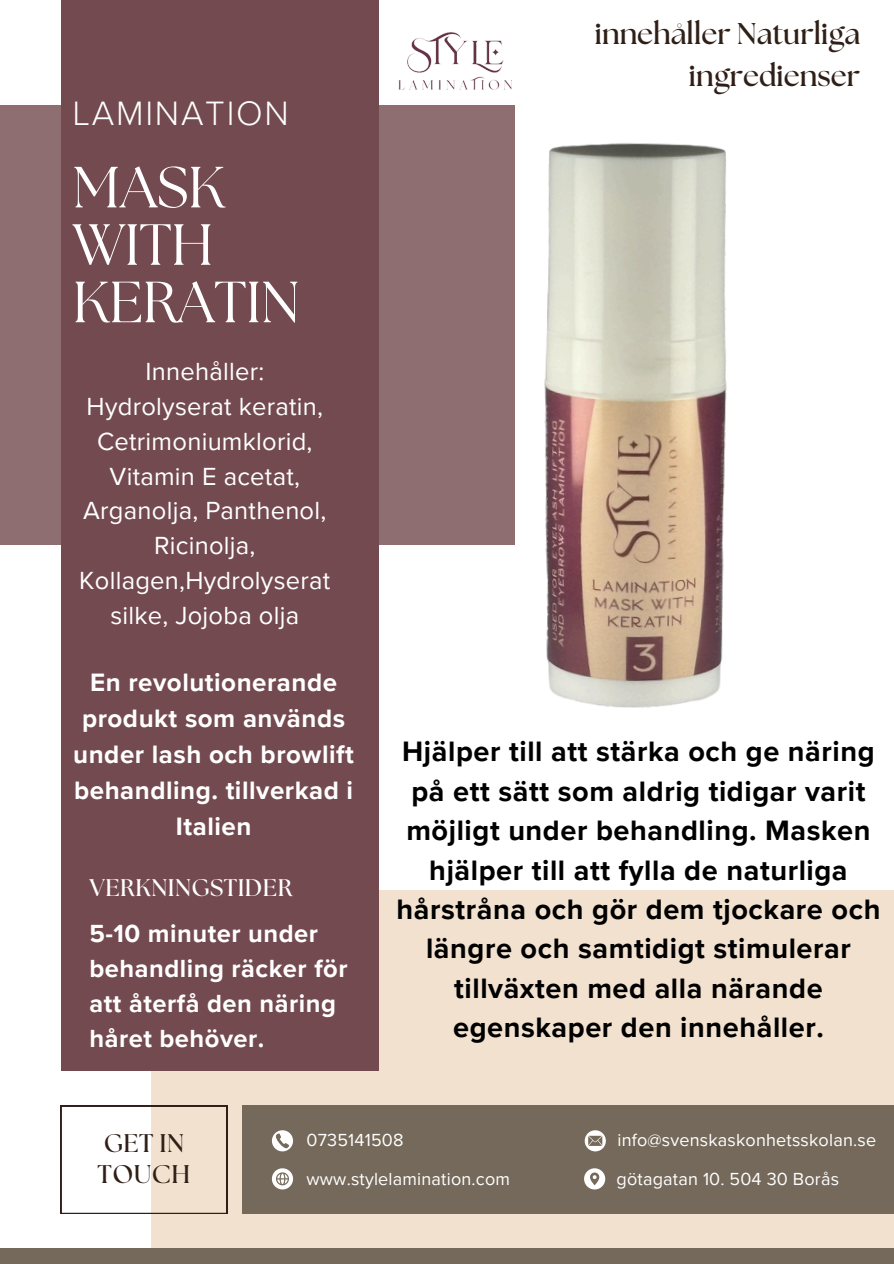
<style>
.page{position:relative;width:894px;height:1264px;background:#fff}
.page>*{position:absolute;margin:0;border:0;box-sizing:border-box;transform-origin:0 0}
.t1{font:57.9px/57.4px "The Seasons";letter-spacing:-.01em;color:#fff}
.t2{font:300 34.8px "Proxima Nova";letter-spacing:.05em;color:#fff}
.t3{font:700 30px/42.2px "The Seasons";color:#2f1f17;text-align:right}
.t4{font:700 28.95px/39.3px "Proxima Nova";letter-spacing:.02em;color:#000;text-align:center}
.t5{font:700 25.95px/36px "Proxima Nova";letter-spacing:.02em;color:#fff;text-align:center}
.t6{font:25.5px/34.8px "Proxima Nova";letter-spacing:.01em;color:#fff;text-align:center}
.t7{font:700 25.5px/34.8px "Proxima Nova";letter-spacing:.02em;color:#fff}
.t8{font:700 25.5px "The Seasons";letter-spacing:.02em;color:#2f1f17}
.t9{font:700 24px "The Seasons";letter-spacing:.02em;color:#fff}
.t10{font:18px "Proxima Nova";letter-spacing:.01em;color:#fff}
</style>
<div class="page">
<div style="left:151px;top:890px;width:742px;height:373px;background:#f1e1ce"></div>
<div style="left:61px;top:0;width:317px;height:1071px;background:#734a4f"></div>
<svg style="left:61px;top:1105px;width:166px;height:108px"></svg>
<div style="left:0;top:1247px;width:893px;height:16px;background:#74695a"></div>
<div style="left:242px;top:1105px;width:651px;height:108px;background:#74695a"></div>
<svg style="left:584px;top:1168px;width:21px;height:21px"></svg>
<svg style="left:272px;top:1130px;width:21px;height:21px"></svg>
<svg style="left:272px;top:1168px;width:21px;height:21px"></svg>
<div style="left:0;top:105px;width:61px;height:440px;background:#8f6e72"></div>
<svg style="left:584px;top:1130px;width:21px;height:21px"></svg>
<img style="left:378px;top:125px;width:349px;height:639px">
<img style="left:378px;top:4px;width:137px;height:121px">
<p class="t2" style="left:73px;top:93px;width:218px">LAMINATION</p>
<h3 class="t1" style="left:73px;top:162px;width:228px">MASK<br>WITH<br>KERATIN</h3>
<p class="t6" style="left:79px;top:354px;width:252px">Innehåller:<br>Hydrolyserat keratin,<br>Cetrimoniumklorid,<br>Vitamin E acetat,<br>Arganolja, Panthenol,<br>Ricinolja,<br>Kollagen,Hydrolyserat silke, Jojoba olja</p>
<p class="t5" style="left:73px;top:665px;width:282px">En revolutionerande produkt som används under lash och browlift behandling. tillverkad i<br>Italien</p>
<h5 class="t9" style="left:89px;top:877px;width:205px">VERKNINGSTIDER</h5>
<p class="t7" style="left:89px;top:917px;width:259px">5-10 minuter under behandling räcker för att återfå den näring håret behöver.</p>
<p class="t3" style="left:594px;top:13px;width:267px">innehåller Naturliga ingredienser</p>
<p class="t4" style="left:396px;top:732px;width:485px">Hjälper till att stärka och ge näring på ett sätt som aldrig tidigar varit möjligt under behandling. Masken hjälper till att fylla de naturliga hårstråna och gör dem tjockare och längre och samtidigt stimulerar tillväxten med alla närande egenskaper den innehåller.</p>
<h4 class="t8" style="left:104px;top:1131px;width:82px">GET IN</h4>
<h5 class="t10" style="left:306px;top:1129px;width:98px">0735141508</h5>
<h4 class="t8" style="left:98px;top:1162px;width:94px">TOUCH</h4>
<h3 class="t10" style="left:617px;top:1129px;width:260px">info@svenskaskonhetsskolan.se</h3>
<h2 class="t10" style="left:306px;top:1167px;width:205px">www.stylelamination.com</h2>
<h1 class="t10" style="left:616px;top:1167px;width:224px">götagatan 10. 504 30 Borås</h1>
</div>
